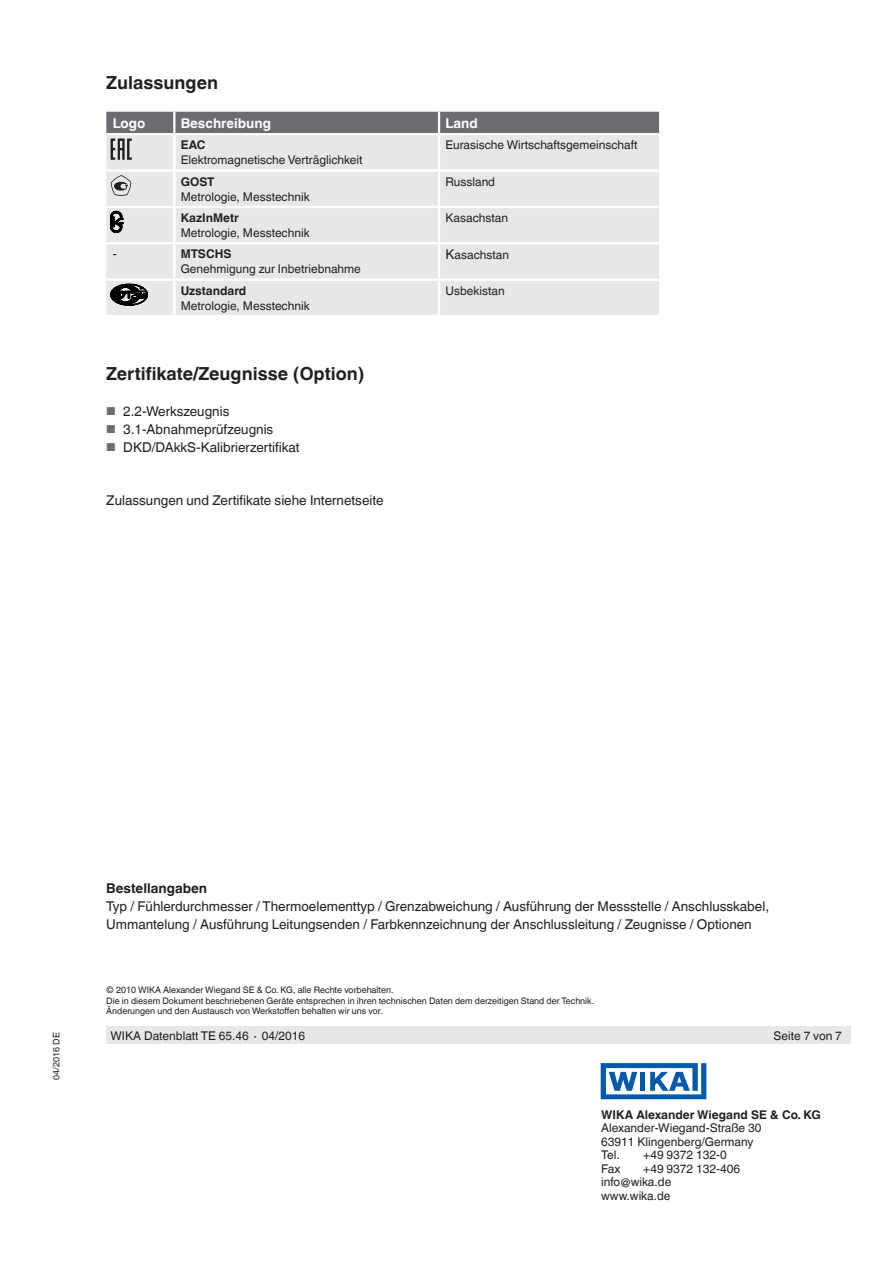
<style>
.page{position:relative;width:893px;height:1263px;background:#fff}
.page>*{position:absolute;margin:0;border:0;box-sizing:border-box;transform-origin:0 0}
.t1{font:700 18px "Helvetica World";color:#231f20}
.t2{font:13.5px/18px "Helvetica World";color:#231f20}
.t3{font:700 13.5px "Helvetica World";color:#fff}
.t4{font:700 13.5px "Helvetica World";color:#231f20}
.t5{font:12px/13.5px "Helvetica World";color:#231f20}
.t6{font:700 12px "Helvetica World";color:#231f20}
.t7{font:9px/10.5px "Helvetica World";color:#231f20}
.s1{font-size:11.55px;color:#6c6d70}
.s2{font-size:13.5px}
</style>
<div class="page">
<svg style="left:601px;top:1063px;width:105px;height:36px"></svg>
<div style="left:106px;top:1027px;width:744px;height:17px;background:#e6e7e9"></div>
<div style="left:106px;top:160px;width:553px;height:155px;background:#e6e7e9"></div>
<hr style="left:174px;top:169px;width:265px;height:3px;background:#fff">
<hr style="left:174px;top:206px;width:265px;height:2px;background:#fff">
<hr style="left:173px;top:208px;width:2px;height:34px;background:#fff">
<hr style="left:438px;top:208px;width:2px;height:34px;background:#fff">
<hr style="left:174px;top:279px;width:265px;height:2px;background:#fff">
<hr style="left:439px;top:279px;width:220px;height:2px;background:#fff">
<hr style="left:106px;top:279px;width:68px;height:2px;background:#fff">
<hr style="left:106px;top:242px;width:68px;height:2px;background:#fff">
<hr style="left:174px;top:242px;width:265px;height:2px;background:#fff">
<hr style="left:173px;top:244px;width:2px;height:35px;background:#fff">
<hr style="left:439px;top:242px;width:220px;height:2px;background:#fff">
<hr style="left:438px;top:244px;width:2px;height:35px;background:#fff">
<hr style="left:173px;top:281px;width:2px;height:34px;background:#fff">
<hr style="left:438px;top:281px;width:2px;height:34px;background:#fff">
<hr style="left:106px;top:206px;width:68px;height:2px;background:#fff">
<hr style="left:439px;top:206px;width:220px;height:2px;background:#fff">
<hr style="left:439px;top:169px;width:220px;height:3px;background:#fff">
<hr style="left:106px;top:169px;width:68px;height:3px;background:#fff">
<hr style="left:438px;top:135px;width:2px;height:34px;background:#fff">
<hr style="left:438px;top:172px;width:2px;height:34px;background:#fff">
<hr style="left:173px;top:135px;width:2px;height:34px;background:#fff">
<hr style="left:173px;top:172px;width:2px;height:34px;background:#fff">
<svg style="left:106px;top:112px;width:553px;height:48px;background:#b0b1b3"></svg>
<svg style="left:111px;top:175px;width:20px;height:21px"></svg>
<svg style="left:111px;top:211px;width:12px;height:22px"></svg>
<svg style="left:111px;top:284px;width:37px;height:22px"></svg>
<h1 class="t1" style="left:106px;top:73px;width:113px">Zulassungen</h1>
<p class="t3" style="left:113px;top:115px;width:34px">Logo</p>
<p class="t3" style="left:181px;top:115px;width:92px">Beschreibung</p>
<p class="t3" style="left:445px;top:115px;width:34px">Land</p>
<p class="t6" style="left:181px;top:138px;width:26px">EAC</p>
<p class="t5" style="left:181px;top:153px;width:183px">Elektromagnetische Verträglichkeit</p>
<p class="t5" style="left:445px;top:138px;width:194px">Eurasische Wirtschaftsgemeinschaft</p>
<p class="t6" style="left:181px;top:174px;width:35px">GOST</p>
<p class="t5" style="left:181px;top:190px;width:130px">Metrologie, Messtechnik</p>
<p class="t6" style="left:181px;top:211px;width:60px">KazInMetr</p>
<p class="t5" style="left:181px;top:226px;width:130px">Metrologie, Messtechnik</p>
<p class="t5" style="left:113px;top:247px;width:5px">-</p>
<p class="t6" style="left:181px;top:247px;width:52px">MTSCHS</p>
<p class="t5" style="left:181px;top:262px;width:182px">Genehmigung zur Inbetriebnahme</p>
<p class="t6" style="left:181px;top:283px;width:67px">Uzstandard</p>
<p class="t5" style="left:181px;top:299px;width:130px">Metrologie, Messtechnik</p>
<h1 class="t1" style="left:106px;top:363px;width:260px">Zertifikate/Zeugnisse (Option)</h1>
<p class="t2" style="left:106px;top:402px;width:125px"><span class="s1">■</span> 2.2-Werkszeugnis</p>
<p class="t2" style="left:106px;top:420px;width:169px"><span class="s1">■</span> 3.1-Abnahmeprüfzeugnis</p>
<p class="t2" style="left:106px;top:438px;width:195px"><span class="s1">■</span> DKD/DAkkS-Kalibrierzertifikat</p>
<p class="t2" style="left:106px;top:491px;width:279px">Zulassungen und Zertifikate siehe Internetseite</p>
<p class="t5" style="left:445px;top:175px;width:51px">Russland</p>
<p class="t5" style="left:445px;top:211px;width:64px">Kasachstan</p>
<p class="t5" style="left:445px;top:248px;width:65px"><span class="s2">K</span>asachstan</p>
<p class="t5" style="left:445px;top:284px;width:61px">Usbekistan</p>
<p class="t4" style="left:106px;top:880px;width:102px">Bestellangaben</p>
<p class="t2" style="left:106px;top:897px;width:664px">Typ / Fühlerdurchmesser / Thermoelementtyp / Grenzabweichung / Ausführung der Messstelle / Anschlusskabel,<br>Ummantelung / Ausführung Leitungsenden / Farbkennzeichnung der Anschlussleitung / Zeugnisse / Optionen</p>
<p class="t7" style="left:106px;top:985px;width:489px">© 2010 WIKA Alexander Wiegand SE &amp; Co. KG, alle Rechte vorbehalten.<br>Die in diesem Dokument beschriebenen Geräte entsprechen in ihren technischen Daten dem derzeitigen Stand der Technik.<br>Änderungen und den Austausch von Werkstoffen behalten wir uns vor.</p>
<p class="t7" style="left:51px;top:1079px;width:49px;rotate:-90deg">04/2016 DE</p>
<p class="t5" style="left:111px;top:1029px;width:196px">WIKA Datenblatt TE 65.46 ∙ 04/2016</p>
<p class="t5" style="left:773px;top:1029px;width:70px">Seite 7 von 7</p>
<p class="t6" style="left:601px;top:1107px;width:221px">WIKA Alexander Wiegand SE &amp; Co. KG</p>
<p class="t5" style="left:601px;top:1121px;width:162px">Alexander-Wiegand-Straße 30<br>63911 Klingenberg/Germany<br>Tel.</p>
<p class="t5" style="left:643px;top:1148px;width:85px">+49 9372 132-0</p>
<p class="t5" style="left:601px;top:1161px;width:21px">Fax</p>
<p class="t5" style="left:601px;top:1161px;width:140px;text-indent:42px">+49 9372 132-406 info@wika.de www.wika.de</p>
</div>
